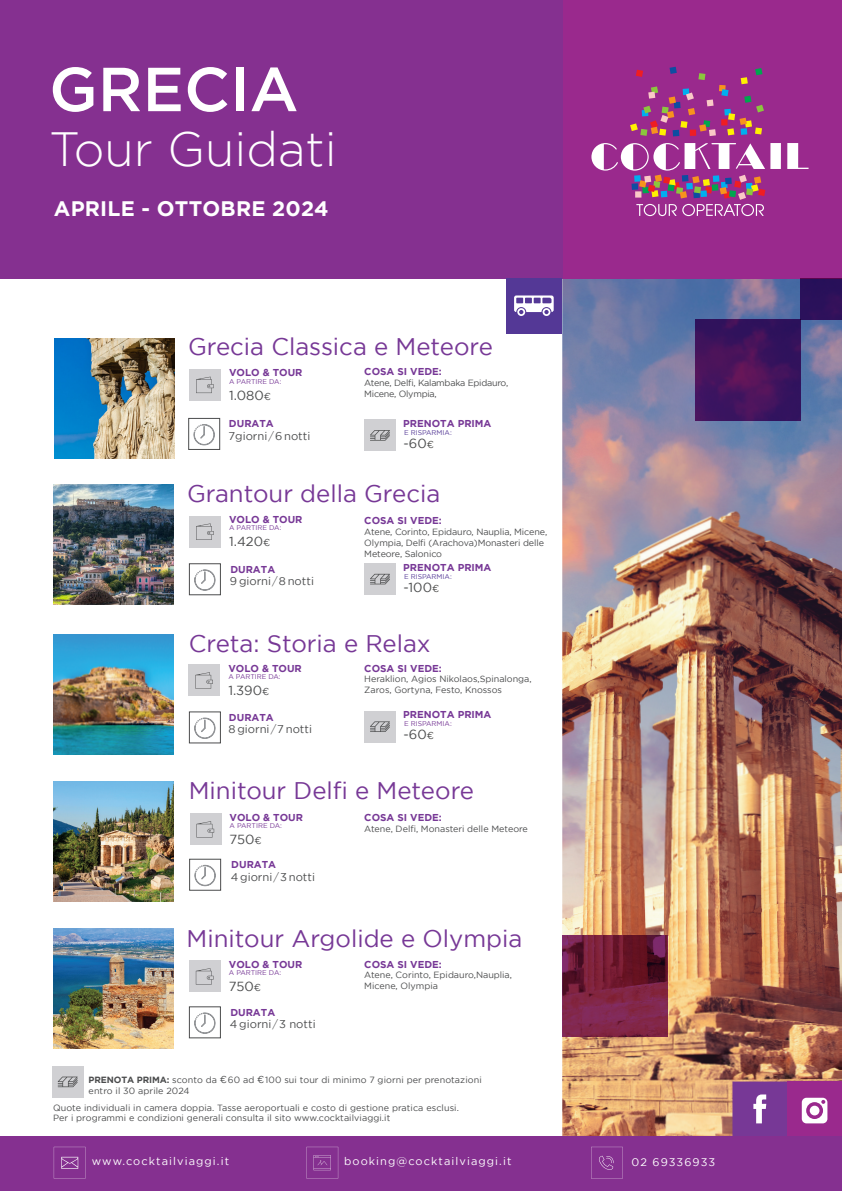
<style>
.page{position:relative;width:842px;height:1191px;background:#fff}
.page>*{position:absolute;margin:0;border:0;box-sizing:border-box;transform-origin:0 0}
.t1{font:500 62px "Gotham";color:#fff}
.t2{font:300 48px "Gotham";color:#fff}
.t3{font:24px "Gotham";color:#773896}
.t4{font:700 21px "Gotham";letter-spacing:.01em;color:#fff}
.t5{font:13.1px "Gotham";color:#4b4c4d}
.t6{font:11.2px "Gotham";color:#4b4c4d}
.t7{font:11px "Gotham";letter-spacing:.1em;color:#fff}
.t8{font:700 10px "Gotham";color:#773896}
.t9{font:9px/11px "Gotham";color:#4b4c4d}
.t10{font:9px/11px "Gotham";letter-spacing:-.025em;color:#4b4c4d}
.t11{font:6.9px "Gotham";color:#773896}
.t12{font:6.9px "Gotham";color:#543896}
.s1{font-size:10px}
.s2{font-weight:300}
.s3{font-size:10px;color:#484846}
.s4{font-weight:700}
</style>
<div class="page">
<img style="left:562px;top:278px;width:280px;height:858px">
<div style="left:562px;top:0;width:280px;height:278px;background:#9a298d"></div>
<div style="left:0;top:0;width:562px;height:278px;background:#853090"></div>
<svg style="left:630px;top:67px;width:134px;height:69px"></svg>
<svg style="left:591px;top:143px;width:217px;height:73px"></svg>
<div style="left:800px;top:278px;width:42px;height:41px;background:#2a115a"></div>
<div style="left:787px;top:1081px;width:55px;height:55px;background:#9a298d"></div>
<svg style="left:732px;top:1081px;width:55px;height:55px;background:#82489c"></svg>
<svg style="left:802px;top:1097px;width:25px;height:26px"></svg>
<div style="left:810px;top:1105px;width:9px;height:10px;background:#fff;border-radius:50%"></div>
<svg style="left:695px;top:319px;width:105px;height:101px;background:#3f135c"></svg>
<svg style="left:562px;top:935px;width:106px;height:101px;background:#741f3e"></svg>
<div style="left:0;top:1136px;width:842px;height:55px;background:#853090"></div>
<div style="left:189px;top:418px;width:31px;height:31px;border:1px solid #4b4c4d"></div>
<svg style="left:194px;top:424px;width:20px;height:21px"></svg>
<div style="left:189px;top:369px;width:32px;height:31px;background:#d0d0d3"></div>
<svg style="left:196px;top:377px;width:18px;height:16px"></svg>
<img style="left:54px;top:484px;width:120px;height:120px">
<img style="left:53px;top:634px;width:120px;height:120px">
<img style="left:55px;top:339px;width:120px;height:120px">
<img style="left:53px;top:782px;width:120px;height:119px">
<img style="left:53px;top:929px;width:120px;height:119px">
<div style="left:364px;top:420px;width:32px;height:31px;background:#d0d0d3"></div>
<svg style="left:370px;top:430px;width:20px;height:10px"></svg>
<div style="left:189px;top:563px;width:32px;height:32px;border:1px solid #4b4c4d"></div>
<svg style="left:195px;top:570px;width:20px;height:20px"></svg>
<div style="left:189px;top:516px;width:32px;height:31px;background:#d0d0d3"></div>
<svg style="left:196px;top:523px;width:18px;height:17px"></svg>
<div style="left:364px;top:563px;width:32px;height:32px;background:#d0d0d3"></div>
<svg style="left:370px;top:574px;width:20px;height:10px"></svg>
<div style="left:189px;top:711px;width:32px;height:32px;border:1px solid #4b4c4d"></div>
<svg style="left:195px;top:718px;width:20px;height:20px"></svg>
<div style="left:189px;top:665px;width:31px;height:31px;background:#d0d0d3"></div>
<svg style="left:195px;top:672px;width:18px;height:16px"></svg>
<div style="left:364px;top:711px;width:32px;height:31px;background:#d0d0d3"></div>
<svg style="left:370px;top:721px;width:20px;height:11px"></svg>
<div style="left:189px;top:859px;width:32px;height:31px;border:1px solid #4b4c4d"></div>
<svg style="left:195px;top:865px;width:20px;height:21px"></svg>
<div style="left:190px;top:813px;width:31px;height:32px;background:#d0d0d3"></div>
<svg style="left:196px;top:821px;width:18px;height:16px"></svg>
<div style="left:189px;top:1006px;width:32px;height:32px;border:1px solid #4b4c4d"></div>
<svg style="left:195px;top:1012px;width:20px;height:21px"></svg>
<div style="left:189px;top:960px;width:31px;height:32px;background:#d0d0d3"></div>
<svg style="left:196px;top:968px;width:17px;height:16px"></svg>
<div style="left:52px;top:1066px;width:31px;height:31px;background:#d0d0d3"></div>
<svg style="left:58px;top:1076px;width:20px;height:11px"></svg>
<div style="left:506px;top:278px;width:56px;height:55px;background:#543896"></div>
<svg style="left:514px;top:295px;width:40px;height:21px"></svg>
<svg style="left:54px;top:1146px;width:31px;height:32px"></svg>
<svg style="left:591px;top:1146px;width:32px;height:32px"></svg>
<svg style="left:306px;top:1146px;width:32px;height:32px"></svg>
<p class="t1" style="left:49px;top:49px;width:251px">GRECIA</p>
<p class="t2" style="left:49px;top:123px;width:289px">Tour Guidati</p>
<p class="t4" style="left:54px;top:196px;width:276px">APRILE - OTTOBRE 2024</p>
<p class="t3" style="left:188px;top:333px;width:306px">Grecia Classica e Meteore</p>
<p class="t8" style="left:229px;top:367px;width:75px">VOLO &amp; TOUR</p>
<p class="t11" style="left:229px;top:377px;width:54px">A PARTIRE DA:</p>
<p class="t5" style="left:229px;top:388px;width:43px">1.080<span class="s1">¤</span></p>
<p class="t8" style="left:229px;top:418px;width:46px">DURATA</p>
<p class="t6" style="left:229px;top:429px;width:83px">7giorni <span class="s2">/</span> 6 notti</p>
<p class="t8" style="left:364px;top:366px;width:79px">COSA SI VEDE:</p>
<p class="t10" style="left:364px;top:377px;width:145px">Atene, Delfi, Kalambaka Epidauro,<br>Micene, Olympia,</p>
<p class="t8" style="left:403px;top:418px;width:90px">PRENOTA PRIMA</p>
<p class="t12" style="left:404px;top:428px;width:49px">E RISPARMIA:</p>
<p class="t5" style="left:404px;top:436px;width:32px">-60<span class="s3">¤</span></p>
<p class="t3" style="left:187px;top:480px;width:255px">Grantour della Grecia</p>
<p class="t8" style="left:229px;top:514px;width:75px">VOLO &amp; TOUR</p>
<p class="t11" style="left:229px;top:524px;width:54px">A PARTIRE DA:</p>
<p class="t5" style="left:229px;top:534px;width:43px">1.420<span class="s1">¤</span></p>
<p class="t8" style="left:230px;top:563px;width:46px">DURATA</p>
<p class="t6" style="left:230px;top:575px;width:86px">9 giorni <span class="s2">/</span> 8 notti</p>
<p class="t8" style="left:364px;top:515px;width:79px">COSA SI VEDE:</p>
<p class="t9" style="left:364px;top:526px;width:184px">Atene, Corinto, Epidauro, Nauplia, Micene,<br>Olympia, Delfi (Arachova)Monasteri delle<br>Meteore, Salonico</p>
<p class="t8" style="left:403px;top:561px;width:90px">PRENOTA PRIMA</p>
<p class="t12" style="left:404px;top:572px;width:49px">E RISPARMIA:</p>
<p class="t5" style="left:404px;top:579px;width:37px">-100<span class="s3">¤</span></p>
<p class="t3" style="left:189px;top:630px;width:243px">Creta: Storia e Relax</p>
<p class="t8" style="left:228px;top:662px;width:75px">VOLO &amp; TOUR</p>
<p class="t11" style="left:228px;top:673px;width:54px">A PARTIRE DA:</p>
<p class="t5" style="left:228px;top:683px;width:42px">1.390<span class="s1">¤</span></p>
<p class="t8" style="left:364px;top:662px;width:79px">COSA SI VEDE:</p>
<p class="t9" style="left:364px;top:673px;width:169px">Heraklion, Agios Nikolaos,Spinalonga,<br>Zaros, Gortyna, Festo, Knossos</p>
<p class="t8" style="left:229px;top:711px;width:46px">DURATA</p>
<p class="t6" style="left:229px;top:723px;width:85px">8 giorni <span class="s2">/</span> 7 notti</p>
<p class="t8" style="left:403px;top:709px;width:90px">PRENOTA PRIMA</p>
<p class="t11" style="left:404px;top:720px;width:49px">E RISPARMIA:</p>
<p class="t5" style="left:404px;top:727px;width:32px">-60<span class="s3">¤</span></p>
<p class="t3" style="left:189px;top:777px;width:287px">Minitour Delfi e Meteore</p>
<p class="t8" style="left:230px;top:811px;width:75px">VOLO &amp; TOUR</p>
<p class="t11" style="left:230px;top:822px;width:54px">A PARTIRE DA:</p>
<p class="t5" style="left:230px;top:832px;width:34px">750<span class="s1">¤</span></p>
<p class="t8" style="left:231px;top:858px;width:46px">DURATA</p>
<p class="t6" style="left:231px;top:870px;width:86px">4 giorni <span class="s2">/</span> 3 notti</p>
<p class="t8" style="left:364px;top:812px;width:79px">COSA SI VEDE:</p>
<p class="t9" style="left:364px;top:822px;width:165px">Atene, Delfi, Monasteri delle Meteore</p>
<p class="t3" style="left:187px;top:924px;width:337px">Minitour Argolide e Olympia</p>
<p class="t8" style="left:229px;top:958px;width:75px">VOLO &amp; TOUR</p>
<p class="t11" style="left:229px;top:969px;width:54px">A PARTIRE DA:</p>
<p class="t5" style="left:229px;top:979px;width:34px">750<span class="s1">¤</span></p>
<p class="t8" style="left:230px;top:1006px;width:46px">DURATA</p>
<p class="t6" style="left:230px;top:1018px;width:87px">4 giorni <span class="s2">/</span> 3 notti</p>
<p class="t8" style="left:364px;top:958px;width:79px">COSA SI VEDE:</p>
<p class="t9" style="left:364px;top:969px;width:149px">Atene, Corinto, Epidauro,Nauplia,<br>Micene, Olympia</p>
<p class="t9" style="left:89px;top:1074px;width:395px"><span class="s4">PRENOTA PRIMA:</span> sconto da <span class="s1">¤</span>60 ad <span class="s1">¤</span>100 sui tour di minimo 7 giorni per prenotazioni entro il 30 aprile 2024</p>
<p class="t9" style="left:53px;top:1101px;width:407px">Quote individuali in camera doppia. Tasse aeroportuali e costo di gestione pratica esclusi.</p>
<p class="t9" style="left:53px;top:1112px;width:339px">Per i programmi e condizioni generali consulta il sito www.cocktailviaggi.it</p>
<p class="t7" style="left:92px;top:1155px;width:139px">www.cocktailviaggi.it</p>
<p class="t7" style="left:344px;top:1155px;width:169px">booking@cocktailviaggi.it</p>
<p class="t7" style="left:632px;top:1155px;width:85px">02 69336933</p>
</div>
